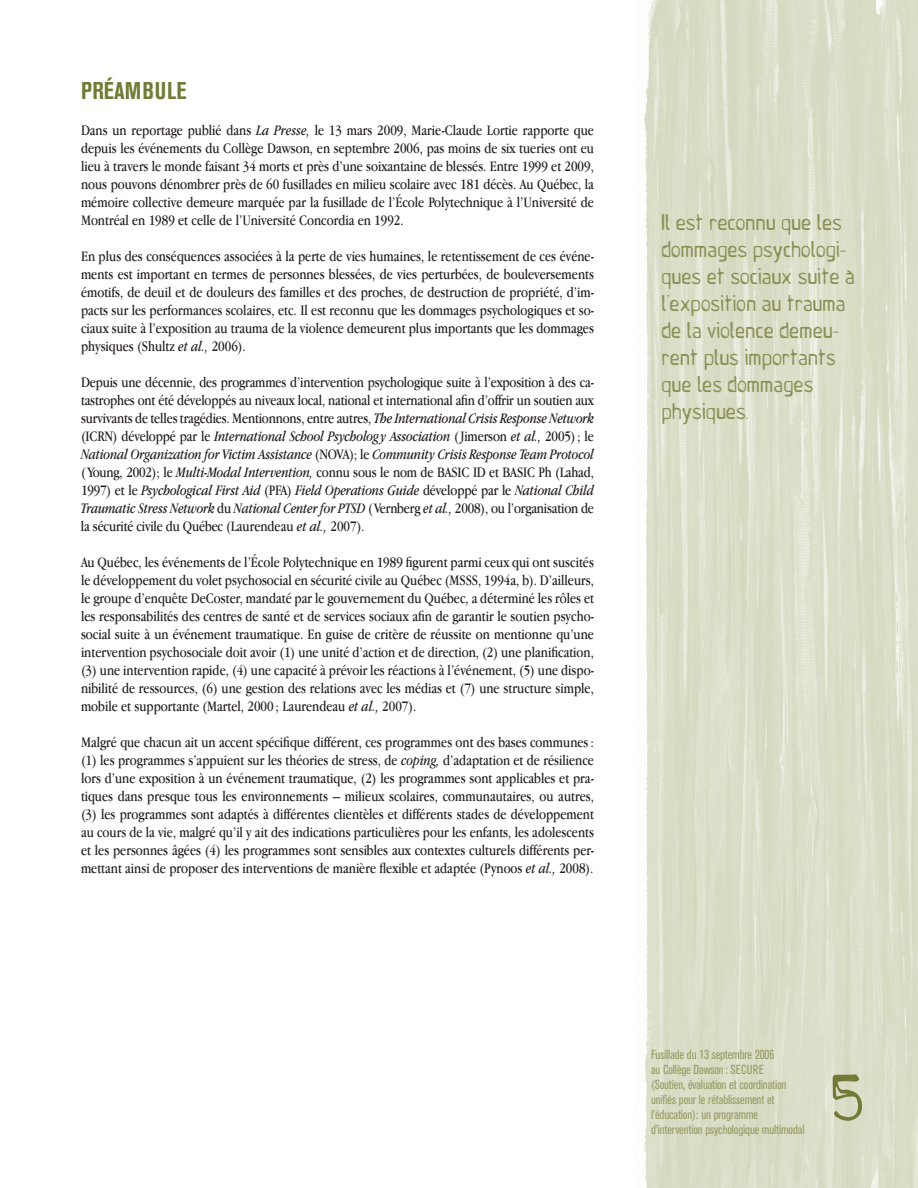
<style>
.page{position:relative;width:918px;height:1188px;background:#fff}
.page>*{position:absolute;margin:0;border:0;box-sizing:border-box;transform-origin:0 0}
.t1{font:60px "Boomshanker Solid";color:#727a35}
.t2{font:700 condensed 24px "Akzidenz Grotesk BE";letter-spacing:.02em;color:#727a35}
.t3{font:21px/27px "Boomshanker Solid";color:#8a9155}
.t4{font:15px/18px "Apple Garamond";color:#231f20;text-align:justify}
.t5{font:condensed 13.05px/15px "Akzidenz Grotesk BE";letter-spacing:-.01em;color:#979d66}
.s1{font-style:italic}
</style>
<div class="page">
<img style="left:634px;top:0;width:284px;height:1188px">
<h2 class="t2" style="left:81px;top:82px;width:107px">PRÉAMBULE</h2>
<p class="t4" style="left:81px;top:122px;width:515px">Dans un reportage publié dans <span class="s1">La Presse,</span> le 13 mars 2009, Marie-Claude Lortie rapporte que depuis les événements du Collège Dawson, en septembre 2006, pas moins de six tueries ont eu lieu à travers le monde faisant 34 morts et près d’une soixantaine de blessés. Entre 1999 et 2009, nous pouvons dénombrer près de 60 fusillades en milieu scolaire avec 181 décès. Au Québec, la mémoire collective demeure marquée par la fusillade de l’École Polytechnique à l’Université de Montréal en 1989 et celle de l’Université Concordia en 1992.</p>
<p class="t4" style="left:81px;top:248px;width:515px">En plus des conséquences associées à la perte de vies humaines, le retentissement de ces événe&shy;ments est important en termes de personnes blessées, de vies perturbées, de bouleversements émotifs, de deuil et de douleurs des familles et des proches, de destruction de propriété, d’im&shy;pacts sur les performances scolaires, etc. Il est reconnu que les dommages psychologiques et so&shy;ciaux suite à l’exposition au trauma de la violence demeurent plus importants que les dommages physiques (Shultz <span class="s1">et al.,</span> 2006).</p>
<p class="t4" style="left:81px;top:374px;width:515px">Depuis une décennie, des programmes d’intervention psychologique suite à l’exposition à des ca&shy;tastrophes ont été développés au niveaux local, national et international afin d’offrir un soutien aux survivants de telles tragédies. Mentionnons, entre autres, <span class="s1">The International Crisis Response Network </span>(ICRN) développé par le <span class="s1">International School Psychology Association</span> (Jimerson <span class="s1">et al.,</span> 2005) ; le <span class="s1">National Organization for Victim Assistance</span> (NOVA); le <span class="s1">Community Crisis Response Team Protocol </span>( Young, 2002); le <span class="s1">Multi-Modal Intervention,</span> connu sous le nom de BASIC ID et BASIC Ph (Lahad, 1997) et le <span class="s1">Psychological First Aid</span> (PFA) <span class="s1">Field Operations Guide</span> développé par le <span class="s1">National Child Traumatic Stress Network</span> du <span class="s1">National Center for PTSD</span> (Vernberg <span class="s1">et al.,</span> 2008), ou l’organisation de la sécurité civile du Québec (Laurendeau <span class="s1">et al.,</span> 2007).</p>
<p class="t4" style="left:81px;top:554px;width:515px">Au Québec, les événements de l’École Polytechnique en 1989 figurent parmi ceux qui ont suscités le développement du volet psychosocial en sécurité civile au Québec (MSSS, 1994a, b). D’ailleurs, le groupe d’enquête DeCoster, mandaté par le gouvernement du Québec, a déterminé les rôles et les responsabilités des centres de santé et de services sociaux afin de garantir le soutien psycho&shy;social suite à un événement traumatique. En guise de critère de réussite on mentionne qu’une intervention psychosociale doit avoir (1) une unité d’action et de direction, (2) une planification, (3) une intervention rapide, (4) une capacité à prévoir les réactions à l’événement, (5) une dispo&shy;nibilité de ressources, (6) une gestion des relations avec les médias et (7) une structure simple, mobile et supportante (Martel, 2000 ; Laurendeau <span class="s1">et al.,</span> 2007).</p>
<p class="t4" style="left:81px;top:734px;width:515px">Malgré que chacun ait un accent spécifique différent, ces programmes ont des bases communes : (1) les programmes s’appuient sur les théories de stress, de <span class="s1">coping,</span> d’adaptation et de résilience lors d’une exposition à un événement traumatique, (2) les programmes sont applicables et pra&shy;tiques dans presque tous les environnements – milieux scolaires, communautaires, ou autres, (3) les programmes sont adaptés à différentes clientèles et différents stades de développement au cours de la vie, malgré qu’il y ait des indications particulières pour les enfants, les adolescents et les personnes âgées (4) les programmes sont sensibles aux contextes culturels différents per&shy;mettant ainsi de proposer des interventions de manière flexible et adaptée (Pynoos <span class="s1">et al.,</span> 2008).</p>
<h3 class="t3" style="left:662px;top:211px;width:195px">Il est reconnu que les dommages psychologi&shy;ques et sociaux suite à l’exposition au trauma de la violence demeu&shy;rent plus importants que les dommages physiques.</h3>
<p class="t5" style="left:651px;top:1048px;width:155px">Fusillade du 13 septembre 2006<br>au Collège Dawson : SECURE<br>(Soutien, évaluation et coordination unifiés pour le rétablissement et l’éducation): un programme d’intervention psychologique multimodal</p>
<h1 class="t1" style="left:830px;top:1074px;width:36px">5</h1>
</div>
